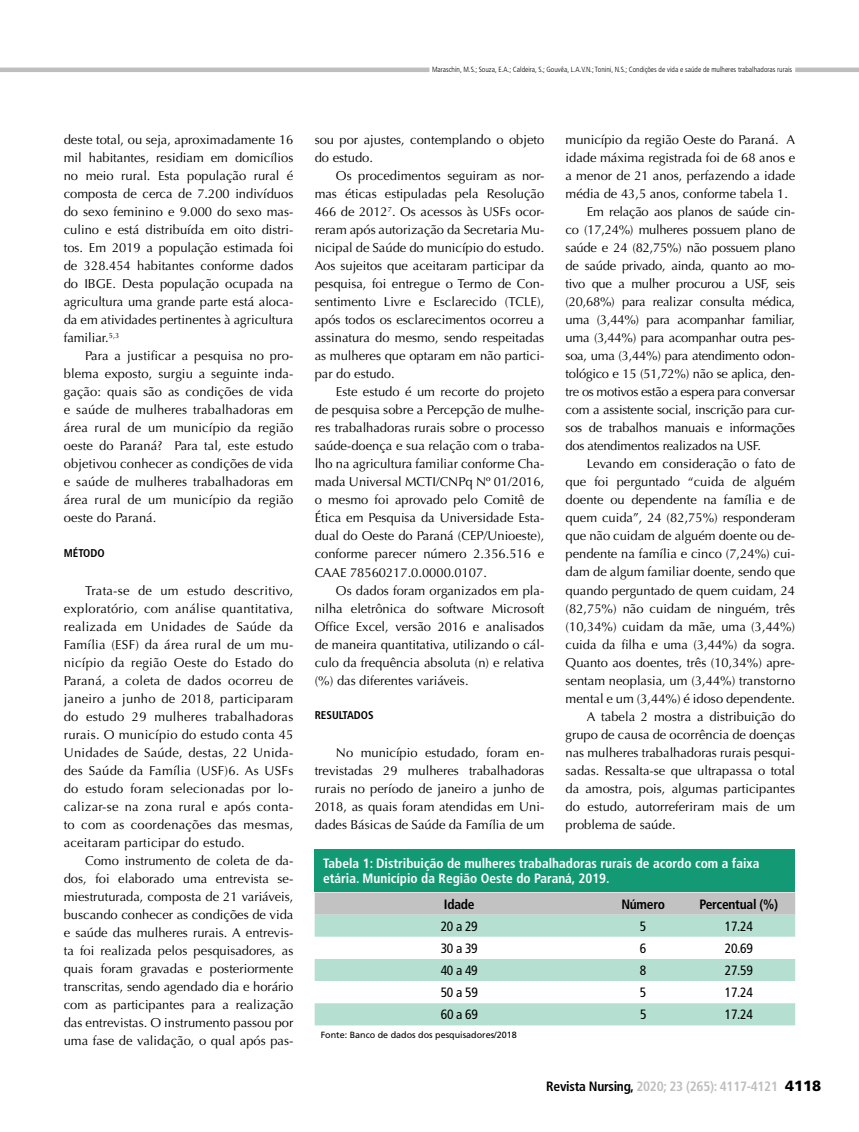
<style>
.page{position:relative;width:859px;height:1132px;background:#fff}
.page>*{position:absolute;margin:0;border:0;box-sizing:border-box;transform-origin:0 0}
.t1{font:700 condensed 13.5px/15px "Frutiger LT Std";color:#fff}
.t2{font:condensed 13.5px "Frutiger LT Std";letter-spacing:-.02em;color:#000}
.t3{font:700 condensed 13.5px "Frutiger LT Std";letter-spacing:-.02em;color:#bcbec0}
.t4{font:700 condensed 13.5px "Frutiger LT Std";letter-spacing:-.02em;color:#000}
.t5{font:12.9px/18px "Optima LT Std";color:#000;text-align:justify}
.t6{font:12.9px "Optima LT Std";letter-spacing:-.02em;color:#000}
.t7{font:700 condensed 11.25px "Frutiger LT Std";color:#000}
.t8{font:9px "Frutiger LT Std";color:#000}
.t9{font:300 condensed 7.5px "Frutiger LT Std";color:#000}
.s1{color:#000}
.s2{font-weight:900;font-stretch:normal;font-size:14.85px;color:#000}
</style>
<div class="page">
<hr style="left:0;top:68px;width:429px;height:4px;background:#bcbec0">
<hr style="left:795px;top:68px;width:64px;height:4px;background:#bcbec0">
<div style="left:315px;top:849px;width:480px;height:42px;background:#139a74"></div>
<svg style="left:315px;top:892px;width:480px;height:44px;background:#bcd1ca"></svg>
<svg style="left:315px;top:936px;width:480px;height:90px"></svg>
<svg style="left:315px;top:1002px;width:480px;height:23px;background:#b8e0d3"></svg>
<p class="t9" style="left:432px;top:65px;width:362px">Maraschin, M.S.; Souza, E.A.; Caldeira, S.; Gouvêa, L.A.V.N.; Tonini, N.S.; Condições de vida e saúde de mulheres trabalhadoras rurais</p>
<p class="t5" style="left:64px;top:131px;width:231px">deste total, ou seja, aproximadamente 16 mil habitantes, residiam em domicílios no meio rural. Esta população rural é composta de cerca de 7.200 indivíduos do sexo feminino e 9.000 do sexo mas&shy;culino e está distribuída em oito distri&shy;tos. Em 2019 a população estimada foi de 328.454 habitantes conforme dados do IBGE. Desta população ocupada na agricultura uma grande parte está aloca&shy;da em atividades pertinentes à agricultura familiar.<sup>5,3</sup></p>
<p class="t5" style="left:64px;top:347px;width:231px;text-indent:21px">Para a justificar a pesquisa no pro&shy;blema exposto, surgiu a seguinte inda&shy;gação: quais são as condições de vida e saúde de mulheres trabalhadoras em área rural de um município da região oeste do Paraná? Para tal, este estudo objetivou conhecer as condições de vida e saúde de mulheres trabalhadoras em área rural de um município da região oeste do Paraná.</p>
<p class="t7" style="left:64px;top:546px;width:42px">MÉTODO</p>
<p class="t5" style="left:64px;top:581px;width:231px;text-indent:21px">Trata-se de um estudo descritivo, exploratório, com análise quantitativa, realizada em Unidades de Saúde da Família (ESF) da área rural de um mu&shy;nicípio da região Oeste do Estado do Paraná, a coleta de dados ocorreu de janeiro a junho de 2018, participaram do estudo 29 mulheres trabalhadoras rurais. O município do estudo conta 45<br>Unidades de Saúde, destas, 22 Unida&shy;des Saúde da Família (USF)6. As USFs do estudo foram selecionadas por lo&shy;calizar-se na zona rural e após conta&shy;to com as coordenações das mesmas, aceitaram participar do estudo.</p>
<p class="t5" style="left:64px;top:851px;width:231px;text-indent:21px">Como instrumento de coleta de da&shy;dos, foi elaborado uma entrevista se&shy;miestruturada, composta de 21 variáveis, buscando conhecer as condições de vida e saúde das mulheres rurais. A entrevis&shy;ta foi realizada pelos pesquisadores, as quais foram gravadas e posteriormente transcritas, sendo agendado dia e horário com as participantes para a realização das entrevistas. O instrumento passou por uma fase de validação, o qual após pas-</p>
<p class="t5" style="left:566px;top:131px;width:231px">município da região Oeste do Paraná. A</p>
<p class="t5" style="left:566px;top:149px;width:231px">idade máxima registrada foi de 68 anos e</p>
<p class="t5" style="left:566px;top:167px;width:231px">a menor de 21 anos, perfazendo a idade</p>
<p class="t5" style="left:566px;top:185px;width:224px">média de 43,5 anos, conforme tabela 1.</p>
<p class="t6" style="left:587px;top:204px;width:210px">Em relação aos planos de saúde cin-</p>
<p class="t6" style="left:566px;top:222px;width:231px">co (17,24%) mulheres possuem plano de</p>
<p class="t6" style="left:566px;top:240px;width:231px">saúde e 24 (82,75%) não possuem plano</p>
<p class="t6" style="left:566px;top:258px;width:231px">de saúde privado, ainda, quanto ao mo-</p>
<p class="t6" style="left:566px;top:276px;width:231px">tivo que a mulher procurou a USF, seis</p>
<p class="t6" style="left:566px;top:294px;width:231px">(20,68%) para realizar consulta médica,</p>
<p class="t6" style="left:566px;top:312px;width:231px">uma (3,44%) para acompanhar familiar,</p>
<p class="t6" style="left:566px;top:330px;width:231px">uma (3,44%) para acompanhar outra pes-</p>
<p class="t6" style="left:566px;top:348px;width:231px">soa, uma (3,44%) para atendimento odon-</p>
<p class="t6" style="left:566px;top:366px;width:231px">tológico e 15 (51,72%) não se aplica, den-</p>
<p class="t6" style="left:566px;top:384px;width:231px">tre os motivos estão a espera para conversar</p>
<p class="t6" style="left:566px;top:402px;width:231px">com a assistente social, inscrição para cur-</p>
<p class="t6" style="left:566px;top:420px;width:231px">sos de trabalhos manuais e informações</p>
<p class="t6" style="left:566px;top:438px;width:197px">dos atendimentos realizados na USF.</p>
<p class="t5" style="left:587px;top:455px;width:210px">Levando em consideração o fato de</p>
<p class="t5" style="left:566px;top:473px;width:231px">que foi perguntado “cuida de alguém</p>
<p class="t5" style="left:566px;top:491px;width:231px">doente ou dependente na família e de</p>
<p class="t5" style="left:566px;top:509px;width:231px">quem cuida”, 24 (82,75%) responderam</p>
<p class="t5" style="left:566px;top:527px;width:231px">que não cuidam de alguém doente ou de-</p>
<p class="t5" style="left:566px;top:545px;width:231px">pendente na família e cinco (7,24%) cui-</p>
<p class="t5" style="left:566px;top:563px;width:231px">dam de algum familiar doente, sendo que</p>
<p class="t5" style="left:566px;top:581px;width:231px">quando perguntado de quem cuidam, 24</p>
<p class="t5" style="left:566px;top:599px;width:231px">(82,75%) não cuidam de ninguém, três</p>
<p class="t5" style="left:566px;top:617px;width:231px">(10,34%) cuidam da mãe, uma (3,44%)</p>
<p class="t5" style="left:566px;top:635px;width:231px">cuida da filha e uma (3,44%) da sogra.</p>
<p class="t5" style="left:566px;top:653px;width:231px">Quanto aos doentes, três (10,34%) apre-</p>
<p class="t5" style="left:566px;top:671px;width:231px">sentam neoplasia, um (3,44%) transtorno</p>
<p class="t5" style="left:566px;top:689px;width:231px">mental e um (3,44%) é idoso dependente.</p>
<p class="t5" style="left:587px;top:707px;width:210px">A tabela 2 mostra a distribuição do</p>
<p class="t5" style="left:566px;top:725px;width:231px">grupo de causa de ocorrência de doenças</p>
<p class="t5" style="left:566px;top:743px;width:231px">nas mulheres trabalhadoras rurais pesqui-</p>
<p class="t5" style="left:566px;top:761px;width:231px">sadas. Ressalta-se que ultrapassa o total</p>
<p class="t5" style="left:566px;top:779px;width:231px">da amostra, pois, algumas participantes</p>
<p class="t5" style="left:566px;top:797px;width:231px">do estudo, autorreferiram mais de um</p>
<p class="t5" style="left:566px;top:815px;width:112px">problema de saúde.</p>
<p class="t1" style="left:323px;top:855px;width:438px">Tabela 1: Distribuição de mulheres trabalhadoras rurais de acordo com a faixa etária. Município da Região Oeste do Paraná, 2019.</p>
<p class="t4" style="left:444px;top:895px;width:32px">Idade</p>
<p class="t4" style="left:621px;top:895px;width:45px">Número</p>
<p class="t4" style="left:699px;top:895px;width:80px">Percentual (%)</p>
<p class="t2" style="left:441px;top:917px;width:39px">20 a 29</p>
<p class="t2" style="left:640px;top:917px;width:8px">5</p>
<p class="t2" style="left:725px;top:917px;width:30px">17.24</p>
<p class="t2" style="left:441px;top:940px;width:39px">30 a 39</p>
<p class="t2" style="left:640px;top:940px;width:8px">6</p>
<p class="t2" style="left:725px;top:940px;width:30px">20.69</p>
<p class="t2" style="left:441px;top:962px;width:39px">40 a 49</p>
<p class="t2" style="left:640px;top:962px;width:8px">8</p>
<p class="t2" style="left:725px;top:962px;width:30px">27.59</p>
<p class="t2" style="left:441px;top:984px;width:39px">50 a 59</p>
<p class="t2" style="left:640px;top:984px;width:8px">5</p>
<p class="t2" style="left:725px;top:984px;width:30px">17.24</p>
<p class="t2" style="left:441px;top:1006px;width:39px">60 a 69</p>
<p class="t2" style="left:640px;top:1006px;width:8px">5</p>
<p class="t2" style="left:725px;top:1006px;width:30px">17.24</p>
<p class="t8" style="left:321px;top:1029px;width:198px">Fonte: Banco de dados dos pesquisadores/2018</p>
<p class="t5" style="left:315px;top:131px;width:231px">sou por ajustes, contemplando o objeto do estudo.</p>
<p class="t5" style="left:315px;top:167px;width:231px;text-indent:21px">Os procedimentos seguiram as nor&shy;mas éticas estipuladas pela Resolução 466 de 2012<sup>7</sup>. Os acessos às USFs ocor&shy;reram após autorização da Secretaria Mu&shy;nicipal de Saúde do município do estudo.<br>Aos sujeitos que aceitaram participar da pesquisa, foi entregue o Termo de Con&shy;sentimento Livre e Esclarecido (TCLE), após todos os esclarecimentos ocorreu a assinatura do mesmo, sendo respeitadas as mulheres que optaram em não partici&shy;par do estudo.</p>
<p class="t5" style="left:315px;top:383px;width:231px;text-indent:21px">Este estudo é um recorte do projeto de pesquisa sobre a Percepção de mulhe&shy;res trabalhadoras rurais sobre o processo saúde-doença e sua relação com o traba&shy;lho na agricultura familiar conforme Cha&shy;mada Universal MCTI/CNPq Nº 01/2016, o mesmo foi aprovado pelo Comitê de Ética em Pesquisa da Universidade Esta&shy;dual do Oeste do Paraná (CEP/Unioeste), conforme parecer número 2.356.516 e CAAE 78560217.0.0000.0107.</p>
<p class="t5" style="left:315px;top:581px;width:231px;text-indent:21px">Os dados foram organizados em pla&shy;nilha eletrônica do software Microsoft Office Excel, versão 2016 e analisados de maneira quantitativa, utilizando o cál&shy;culo da frequência absoluta (n) e relativa (%) das diferentes variáveis.</p>
<p class="t7" style="left:315px;top:708px;width:61px">RESULTADOS</p>
<p class="t5" style="left:315px;top:743px;width:231px;text-indent:21px">No município estudado, foram en&shy;trevistadas 29 mulheres trabalhadoras rurais no período de janeiro a junho de 2018, as quais foram atendidas em Uni&shy;dades Básicas de Saúde da Família de um</p>
<p class="t3" style="left:546px;top:1077px;width:276px"><span class="s1">Revista Nursing,</span> 2020; 23 (265): 4117-4121 <span class="s2">4118</span></p>
</div>
